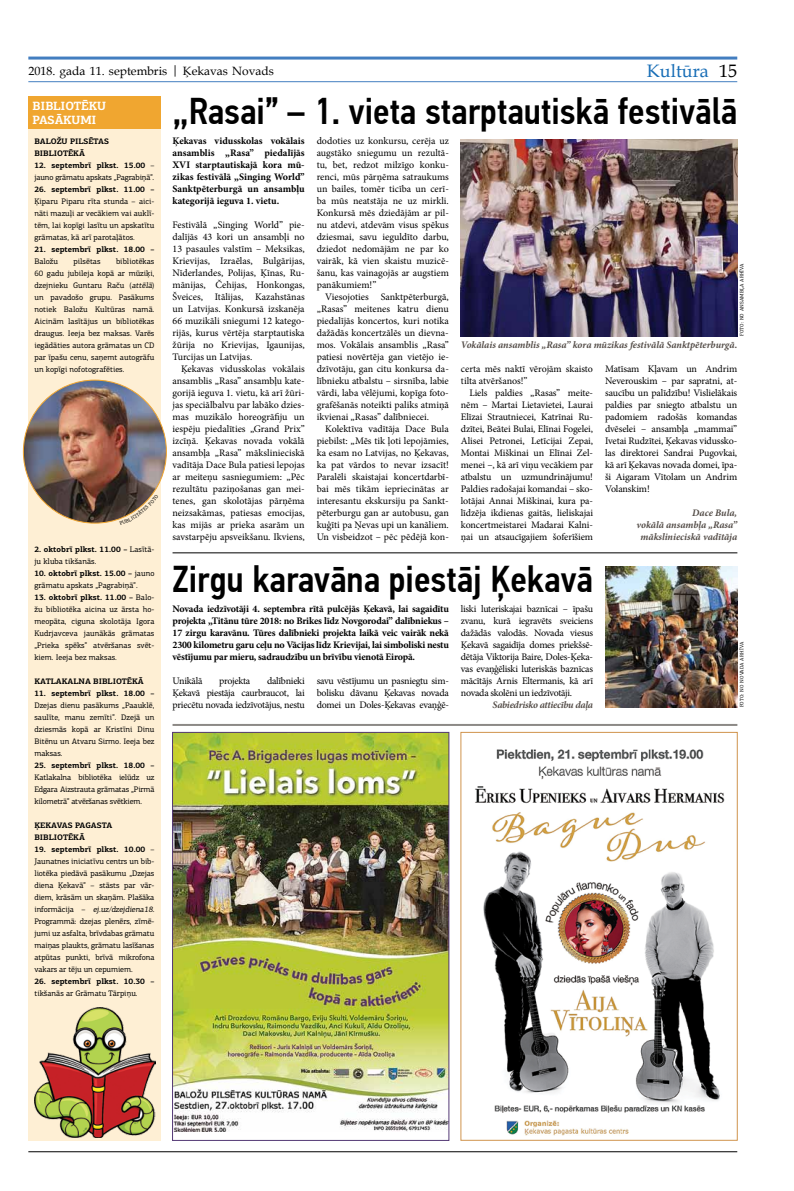
<style>
.page{position:relative;width:794px;height:1191px;background:#fff}
.page>*{position:absolute;margin:0;border:0;box-sizing:border-box;transform-origin:0 0}
.t1{font:500 37.3px "PF Din Text Cond Pro";color:#000}
.t2{font:500 37.2px "PF Din Text Cond Pro";color:#000}
.t3{font:18px "Book Antiqua";color:#176db6}
.t4{font:12px "Book Antiqua";color:#000}
.t5{font:700 12px/14.4px "PF Centro Slab Pro";letter-spacing:-.01em;color:#fff}
.t6{font:10px/12px "Minion Pro";letter-spacing:-.01em;color:#000;text-align:justify}
.t7{font:700 10px/12px "Minion Pro";letter-spacing:-.01em;color:#000;text-align:justify}
.t8{font:italic 700 10px/12px "Minion Pro";letter-spacing:-.005em;color:#544d48;text-align:right}
.t9{font:italic 700 10px "Minion Pro";letter-spacing:-.025em;color:#544d48}
.t10{font:10px "Minion Pro";letter-spacing:-.035em;color:#000}
.t11{font:8px/12px "PF Centro Slab Pro";color:#000;text-align:justify}
.t12{font:700 8px "PF Centro Slab Pro";color:#000}
.t13{font:8px/12px "PF Centro Slab Pro";letter-spacing:-.02em;color:#000}
.t14{font:5px "PF Centro Slab Pro";letter-spacing:.02em;color:#000}
.s1{color:#000}
.s2{font-weight:700}
</style>
<div class="page">
<hr style="left:28px;top:81px;width:709px;height:1px;background:#437ec0">
<hr style="left:28px;top:57px;width:709px;height:3px;background:#437ec0">
<hr style="left:28px;top:1151px;width:709px;height:1px;background:#000">
<img style="left:174px;top:734px;width:273px;height:397px">
<div style="left:172px;top:732px;width:277px;height:408px;border:1px solid #543975"></div>
<img style="left:475px;top:749px;width:250px;height:387px">
<hr style="left:172px;top:724px;width:565px;height:2px;background:#8c8986">
<div style="left:28px;top:96px;width:132px;height:1044px;background:#feefd4"></div>
<div style="left:28px;top:96px;width:132px;height:33px;background:#f0a630"></div>
<img style="left:23px;top:380px;width:143px;height:143px;border-radius:71px">
<img style="left:34px;top:1007px;width:121px;height:130px">
<img style="left:461px;top:139px;width:276px;height:197px">
<hr style="left:172px;top:552px;width:565px;height:1px;background:#000">
<img style="left:605px;top:566px;width:132px;height:142px">
<svg style="left:119px;top:494px;width:34px;height:26px"></svg>
<p class="t4" style="left:28px;top:62px;width:247px">2018. gada 11. septembris | Ķekavas Novads</p>
<h3 class="t3" style="left:647px;top:59px;width:92px">Kultūra <span class="s1">15</span></h3>
<p class="t5" style="left:33px;top:99px;width:75px">bibliotēku pasākumi</p>
<p class="t12" style="left:34px;top:136px;width:7px">BALOŽU</p>
<p class="t12" style="left:70px;top:136px;width:6px">PILSĒTAS</p>
<p class="t12" style="left:34px;top:148px;width:7px">BIBLIOTĒKĀ</p>
<p class="t13" style="left:34px;top:159px;width:121px"><span class="s2">12. septembrī plkst. 15.00</span> – jauno grāmatu apskats „Pagrabiņā”.</p>
<p class="t12" style="left:34px;top:184px;width:122px">26. septembrī plkst. 11.00 –</p>
<p class="t11" style="left:34px;top:195px;width:122px">Ķiparu Piparu rīta stunda – aici&shy;nāti mazuļi ar vecākiem vai auklī&shy;tēm, lai kopīgi lasītu un apskatītu grāmatas, kā arī parotaļātos.</p>
<p class="t12" style="left:34px;top:244px;width:122px">21. septembrī plkst. 18.00 –</p>
<p class="t11" style="left:34px;top:255px;width:25px">Baložu</p>
<p class="t11" style="left:74px;top:255px;width:28px">pilsētas</p>
<h2 class="t2" style="left:172px;top:89px;width:566px">„Rasai” – 1. vieta starptautiskā festivālā</h2>
<p class="t6" style="left:317px;top:135px;width:134px">dodoties uz konkursu, cerēja uz augstāko sniegumu un rezultā&shy;tu, bet, redzot milzīgo konku&shy;renci, mūs pārņēma satraukums un bailes, tomēr ticība un cerī&shy;ba mūs neatstāja ne uz mirkli.<br>Konkursā mēs dziedājām ar pil&shy;nu atdevi, atdevām visus spēkus dziesmai, savu ieguldīto darbu, dziedot nedomājām ne par ko vairāk, kā vien skaistu muzicē&shy;šanu, kas vainagojās ar augstiem panākumiem!”</p>
<p class="t6" style="left:317px;top:291px;width:134px;text-indent:8px">Viesojoties Sanktpēterburgā, „Rasas” meitenes katru dienu piedalījās koncertos, kuri notika dažādās koncertzālēs un dievna&shy;mos. Vokālais ansamblis „Rasa” patiesi novērtēja gan vietējo ie&shy;dzīvotāju, gan citu konkursa da&shy;lībnieku atbalstu – sirsnība, labie vārdi, laba vēlējumi, kopīga foto&shy;grafēšanās noteikti paliks atmiņā ikvienai „Rasas” dalībniecei.</p>
<p class="t6" style="left:317px;top:423px;width:134px;text-indent:8px">Kolektīva vadītāja Dace Bula piebilst: „Mēs tik ļoti lepojāmies, ka esam no Latvijas, no Ķekavas, ka pat vārdos to nevar izsacīt!<br>Paralēli skaistajai koncertdarbī&shy;bai mēs tikām iepriecinātas ar interesantu ekskursiju pa Sankt&shy;pēterburgu gan ar autobusu, gan kuģīti pa Ņevas upi un kanāliem.<br>Un visbeidzot – pēc pēdējā kon-</p>
<p class="t7" style="left:172px;top:135px;width:134px">Ķekavas vidusskolas vokālais ansamblis „Rasa” piedalījās XVI starptautiskajā kora mū&shy;zikas festivālā „Singing World” Sanktpēterburgā un ansambļu kategorijā ieguva 1. vietu.</p>
<p class="t6" style="left:172px;top:219px;width:134px">Festivālā „Singing World” pie&shy;dalījās 43 kori un ansambļi no 13 pasaules valstīm – Meksikas, Krievijas, Izraēlas, Bulgārijas, Nīderlandes, Polijas, Ķīnas, Ru&shy;mānijas, Čehijas, Honkongas, Šveices, Itālijas, Kazahstānas un Latvijas. Konkursā izskanēja 66 muzikāli sniegumi 12 katego&shy;rijās, kurus vērtēja starptautiska žūrija no Krievijas, Igaunijas, Turcijas un Latvijas.</p>
<p class="t6" style="left:172px;top:363px;width:134px;text-indent:8px">Ķekavas vidusskolas vokālais ansamblis „Rasa” ansambļu kate&shy;gorijā ieguva 1. vietu, kā arī žūri&shy;jas speciālbalvu par labāko dzies&shy;mas muzikālo horeogrāfiju un iespēju piedalīties „Grand Prix” izcīņā. Ķekavas novada vokālā ansambļa „Rasa” mākslinieciskā vadītāja Dace Bula patiesi lepojas ar meiteņu sasniegumiem: „Pēc rezultātu paziņošanas gan mei&shy;tenes, gan skolotājas pārņēma neizsakāmas, patiesas emocijas, kas mijās ar prieka asarām un savstarpēju apsveikšanu. Ikviens,</p>
<p class="t11" style="left:34px;top:255px;width:122px;text-indent:82px">bibliotēkas 60 gadu jubileja kopā ar mūziķi, dzejnieku Guntaru Raču (attēlā) un pavadošo grupu. Pasākums notiek Baložu Kultūras namā.<br>Aicinām lasītājus un bibliotēkas draugus. Ieeja bez maksas. Varēs iegādāties autora grāmatas un CD par īpašu cenu, saņemt autogrāfu un kopīgi nofotografēties.</p>
<p class="t14" style="left:738px;top:336px;width:74px;rotate:-90deg">foto: no ansambļa arhīva</p>
<p class="t8" style="left:461px;top:339px;width:278px">Vokālais ansamblis „Rasa” kora mūzikas festivālā Sanktpēterburgā.</p>
<p class="t6" style="left:461px;top:363px;width:134px">certa mēs naktī vērojām skaisto tilta atvēršanos!”</p>
<p class="t6" style="left:461px;top:387px;width:134px;text-indent:8px">Liels paldies „Rasas” meite&shy;nēm – Martai Lietavietei, Laurai Elīzai Strautniecei, Katrīnai Ru&shy;dzītei, Beātei Bulai, Elīnai Fogelei, Alisei Petronei, Letīcijai Zepai, Montai Miškinai un Elīnai Zel&shy;menei –, kā arī viņu vecākiem par atbalstu un uzmundrinājumu!<br>Paldies radošajai komandai – sko&shy;lotājai Annai Miškinai, kura pa&shy;līdzēja ikdienas gaitās, lieliskajai koncertmeistarei Madarai Kalni&shy;ņai un atsaucīgajiem šoferīšiem</p>
<p class="t6" style="left:605px;top:363px;width:134px">Matīsam Kļavam un Andrim Neverouskim – par sapratni, at&shy;saucību un palīdzību! Vislielākais paldies par sniegto atbalstu un padomiem radošās komandas dvēselei – ansambļa „mammai” Ivetai Rudzītei, Ķekavas vidussko&shy;las direktorei Sandrai Pugovkai, kā arī Ķekavas novada domei, īpa&shy;ši Aigaram Vītolam un Andrim Volanskim!</p>
<p class="t8" style="left:636px;top:507px;width:102px">Dace Bula,<br>vokālā ansambļa „Rasa” mākslinieciskā vadītāja</p>
<p class="t11" style="left:34px;top:543px;width:122px"><span class="s2">2. oktobrī plkst. 11.00 –</span> Lasītā&shy;ju kluba tikšanās.</p>
<p class="t11" style="left:34px;top:567px;width:121px"><span class="s2">10. oktobrī plkst. 15.00 –</span> jauno grāmatu apskats „Pagrabiņā”.</p>
<p class="t11" style="left:34px;top:591px;width:122px"><span class="s2">13. oktobrī plkst. 11.00 –</span> Balo&shy;žu bibliotēka aicina uz ārsta ho&shy;meopāta, ciguna skolotāja Igora Kudrjavceva jaunākās grāmatas „Prieka spēks” atvēršanas svēt&shy;kiem. Ieeja bez maksas.</p>
<p class="t12" style="left:34px;top:676px;width:7px">KATLAKALNA</p>
<p class="t12" style="left:93px;top:676px;width:7px">BIBLIOTĒKĀ</p>
<p class="t12" style="left:34px;top:688px;width:122px">11. septembrī plkst. 18.00 –</p>
<p class="t11" style="left:34px;top:699px;width:122px">Dzejas dienu pasākums „Paauklē, saulīte, manu zemīti”. Dzejā un dziesmās kopā ar Kristīni Dinu Bitēnu un Atvaru Sirmo. Ieeja bez maksas.</p>
<p class="t12" style="left:34px;top:760px;width:122px">25. septembrī plkst. 18.00 –</p>
<p class="t11" style="left:34px;top:771px;width:122px">Katlakalna bibliotēka ielūdz uz Edgara Aizstrauta grāmatas „Pirmā kilometrā” atvēršanas svētkiem.</p>
<p class="t12" style="left:34px;top:820px;width:13px">ĶEKAVAS</p>
<p class="t12" style="left:75px;top:820px;width:7px">PAGASTA</p>
<p class="t12" style="left:34px;top:832px;width:7px">BIBLIOTĒKĀ</p>
<p class="t11" style="left:34px;top:843px;width:123px;text-align:left"><span class="s2">19. septembrī plkst. 10.00</span> –<br>Jaunatnes iniciatīvu centrs un bib&shy;liotēka piedāvā pasākumu „Dzejas diena Ķekavā” – stāsts par vār&shy;diem, krāsām un skaņām. Plašāka i nfo rm ā c ija – ej.uz/dzejdiena18.<br>Programmā: dzejas plenērs, zīmē&shy;jumi uz asfalta, brīvdabas grāmatu maiņas plaukts, grāmatu lasīšanas atpūtas punkti, brīvā mikrofona vakars ar tēju un cepumiem.</p>
<p class="t12" style="left:34px;top:976px;width:122px">26. septembrī plkst. 10.30 –</p>
<p class="t11" style="left:34px;top:987px;width:105px">tikšanās ar Grāmatu Tārpiņu.</p>
<h1 class="t1" style="left:172px;top:557px;width:422px">Zirgu karavāna piestāj Ķekavā</h1>
<p class="t7" style="left:172px;top:603px;width:278px">Novada iedzīvotāji 4. septembra rītā pulcējās Ķekavā, lai sagaidītu projekta „Titānu tūre 2018: no Brikes līdz Novgorodai” dalībniekus – 17 zirgu karavānu. Tūres dalībnieki projekta laikā veic vairāk nekā 2300 kilometru garu ceļu no Vācijas līdz Krievijai, lai simboliski nestu vēstījumu par mieru, sadraudzību un brīvību vienotā Eiropā.</p>
<p class="t6" style="left:461px;top:603px;width:134px">liski luteriskajai baznīcai – īpašu zvanu, kurā iegravēts sveiciens dažādās valodās. Novada viesus Ķekavā sagaidīja domes priekšsē&shy;dētāja Viktorija Baire, Doles-Ķeka&shy;vas evaņģēliski luteriskās baznīcas mācītājs Arnis Eltermanis, kā arī novada skolēni un iedzīvotāji.</p>
<p class="t9" style="left:492px;top:698px;width:102px">Sabiedrisko attiecību daļa</p>
<p class="t6" style="left:172px;top:675px;width:134px;text-indent:94px">dalībnieki Ķekavā piestāja caurbraucot, lai priecētu novada iedzīvotājus, nestu</p>
<p class="t6" style="left:317px;top:675px;width:134px">savu vēstījumu un pasniegtu sim&shy;bolisku dāvanu Ķekavas novada domei un Doles-Ķekavas evaņģē-</p>
<p class="t6" style="left:172px;top:675px;width:31px">Unikālā</p>
<p class="t10" style="left:219px;top:674px;width:33px">projekta</p>
<p class="t14" style="left:738px;top:707px;width:67px;rotate:-90deg">foto: no novada arhīva</p>
</div>
